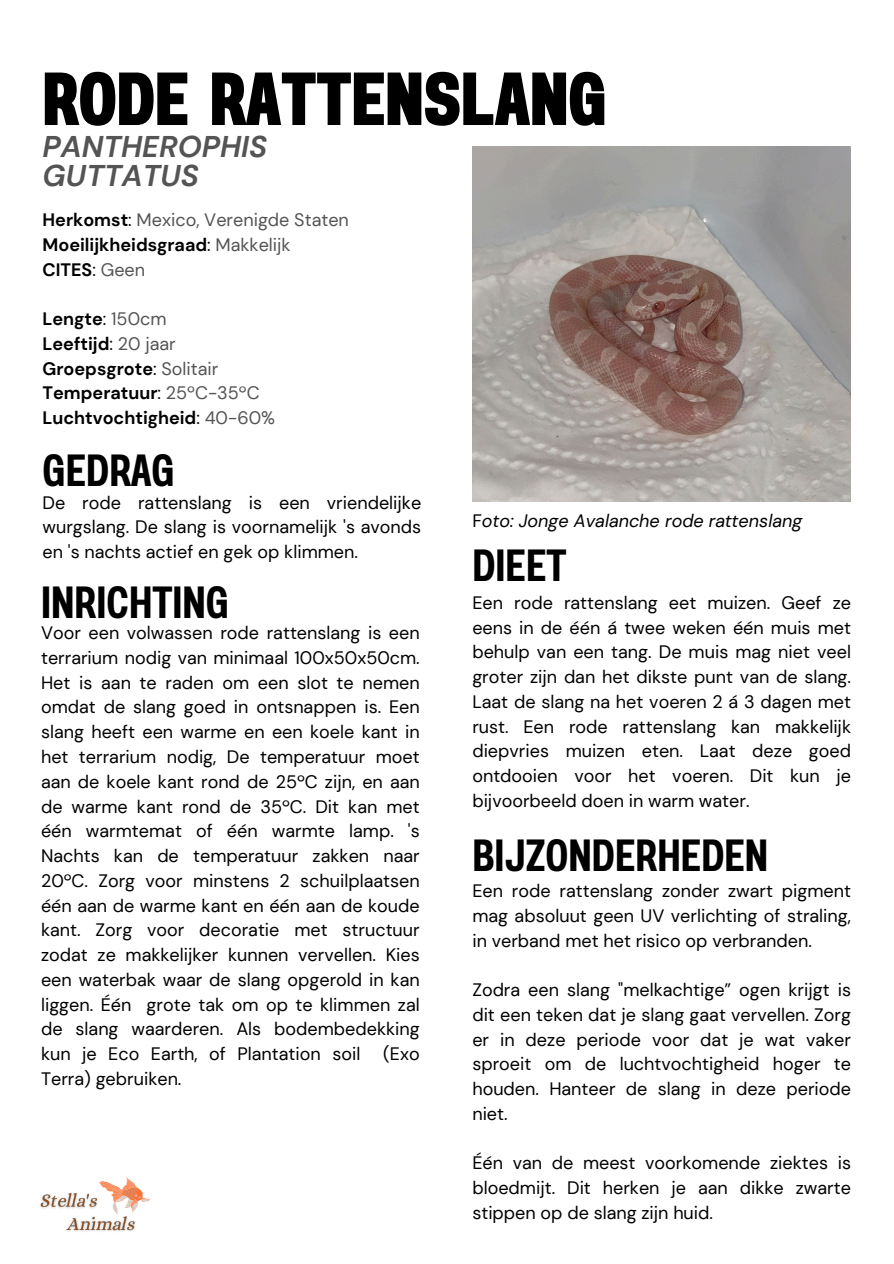
<style>
.page{position:relative;width:894px;height:1264px;background:#fff}
.page>*{position:absolute;margin:0;border:0;box-sizing:border-box;transform-origin:0 0}
.t1{font:900 condensed 74.85px "Prachason Neue";color:#000}
.t2{font:700 condensed 45px "Prachason Neue";color:#000}
.t3{font:italic 700 30px/29.2px "DM Sans";color:#545454}
.t4{font:18px/24.8px "DM Sans";color:#000;text-align:justify}
.t5{font:700 18px "DM Sans";color:#000}
.t6{font:italic 18px "DM Sans";color:#000}
.t7{font:18px "DM Sans";color:#545454}
.s1{font-weight:700;color:#000}
.s2{color:#000}
.s3{font-weight:400}
.s4{font-weight:400;color:#545454}
.s5{font-style:normal}
</style>
<div class="page">
<img style="left:472px;top:147px;width:378px;height:354px">
<svg style="left:99px;top:1177px;width:51px;height:34px"></svg>
<img style="left:40px;top:1188px;width:62px;height:23px">
<img style="left:66px;top:1211px;width:69px;height:21px">
<h1 class="t1" style="left:43px;top:65px;width:565px">RODE RATTENSLANG</h1>
<h3 class="t3" style="left:43px;top:132px;width:226px">PANTHEROPHIS<br>GUTTATUS</h3>
<p class="t7" style="left:43px;top:208px;width:308px"><span class="s1">Herkomst</span><span class="s2">:</span> Mexico, Verenigde Staten</p>
<p class="t5" style="left:43px;top:233px;width:249px">Moeilijkheidsgraad<span class="s3">:</span> <span class="s4">Makkelijk</span></p>
<p class="t5" style="left:43px;top:258px;width:104px">CITES<span class="s3">:</span> <span class="s4">Geen</span></p>
<p class="t5" style="left:43px;top:307px;width:125px">Lengte<span class="s3">:</span> <span class="s4">150cm</span></p>
<p class="t5" style="left:43px;top:332px;width:135px">Leeftijd<span class="s3">:</span> <span class="s4">20 jaar</span></p>
<p class="t5" style="left:43px;top:357px;width:177px">Groepsgrote<span class="s3">:</span> <span class="s4">Solitair</span></p>
<p class="t5" style="left:43px;top:381px;width:218px">Temperatuur<span class="s3">:</span> <span class="s4">25ºC-35ºC</span></p>
<h2 class="t5" style="left:43px;top:406px;width:234px">Luchtvochtigheid<span class="s3">:</span> <span class="s4">40-60%</span></h2>
<p class="t2" style="left:43px;top:450px;width:134px">GEDRAG</p>
<h2 class="t4" style="left:43px;top:490px;width:380px">De rode rattenslang is een vriendelijke wurgslang. De slang is voornamelijk 's avonds en 's nachts actief en gek op klimmen.</h2>
<p class="t2" style="left:41px;top:582px;width:189px">INRICHTING</p>
<h2 class="t4" style="left:41px;top:620px;width:380px">Voor een volwassen rode rattenslang is een terrarium nodig van minimaal 100x50x50cm.<br>Het is aan te raden om een slot te nemen omdat de slang goed in ontsnappen is. Een slang heeft een warme en een koele kant in het terrarium nodig, De temperatuur moet aan de koele kant rond de 25ºC zijn, en aan de warme kant rond de 35ºC. Dit kan met één warmtemat of één warmte lamp. 's Nachts kan de temperatuur zakken naar 20ºC. Zorg voor minstens 2 schuilplaatsen één aan de warme kant en één aan de koude kant. Zorg voor decoratie met structuur zodat ze makkelijker kunnen vervellen. Kies een waterbak waar de slang opgerold in kan liggen. Één grote tak om op te klimmen zal de slang waarderen. Als bodembedekking kun je Eco Earth, of Plantation soil</h2>
<h2 class="t4" style="left:383px;top:1041px;width:38px">(Exo</h2>
<h2 class="t4" style="left:41px;top:1066px;width:142px">Terra) gebruiken.</h2>
<p class="t6" style="left:472px;top:509px;width:331px"><span class="s5">F</span>oto: Jonge Avalanche rode rattenslang</p>
<p class="t2" style="left:472px;top:545px;width:96px">DIEET</p>
<p class="t4" style="left:472px;top:590px;width:380px">Een rode rattenslang eet muizen. Geef ze eens in de één á twee weken één muis met behulp van een tang. De muis mag niet veel groter zijn dan het dikste punt van de slang.<br>Laat de slang na het voeren 2 á 3 dagen met rust. Een rode rattenslang kan makkelijk diepvries muizen eten. Laat deze goed ontdooien voor het voeren. Dit kun je bijvoorbeeld doen in warm water.</p>
<p class="t2" style="left:472px;top:835px;width:297px">BIJZONDERHEDEN</p>
<h2 class="t4" style="left:472px;top:878px;width:380px">Een rode rattenslang zonder zwart pigment mag absoluut geen UV verlichting of straling, in verband met het risico op verbranden.</h2>
<p class="t4" style="left:472px;top:977px;width:380px">Zodra een slang "melkachtige” ogen krijgt is dit een teken dat je slang gaat vervellen. Zorg er in deze periode voor dat je wat vaker sproeit om de luchtvochtigheid hoger te houden. Hanteer de slang in deze periode niet.</p>
<p class="t4" style="left:472px;top:1150px;width:380px">Één van de meest voorkomende ziektes is bloedmijt. Dit herken je aan dikke zwarte stippen op de slang zijn huid.</p>
</div>
